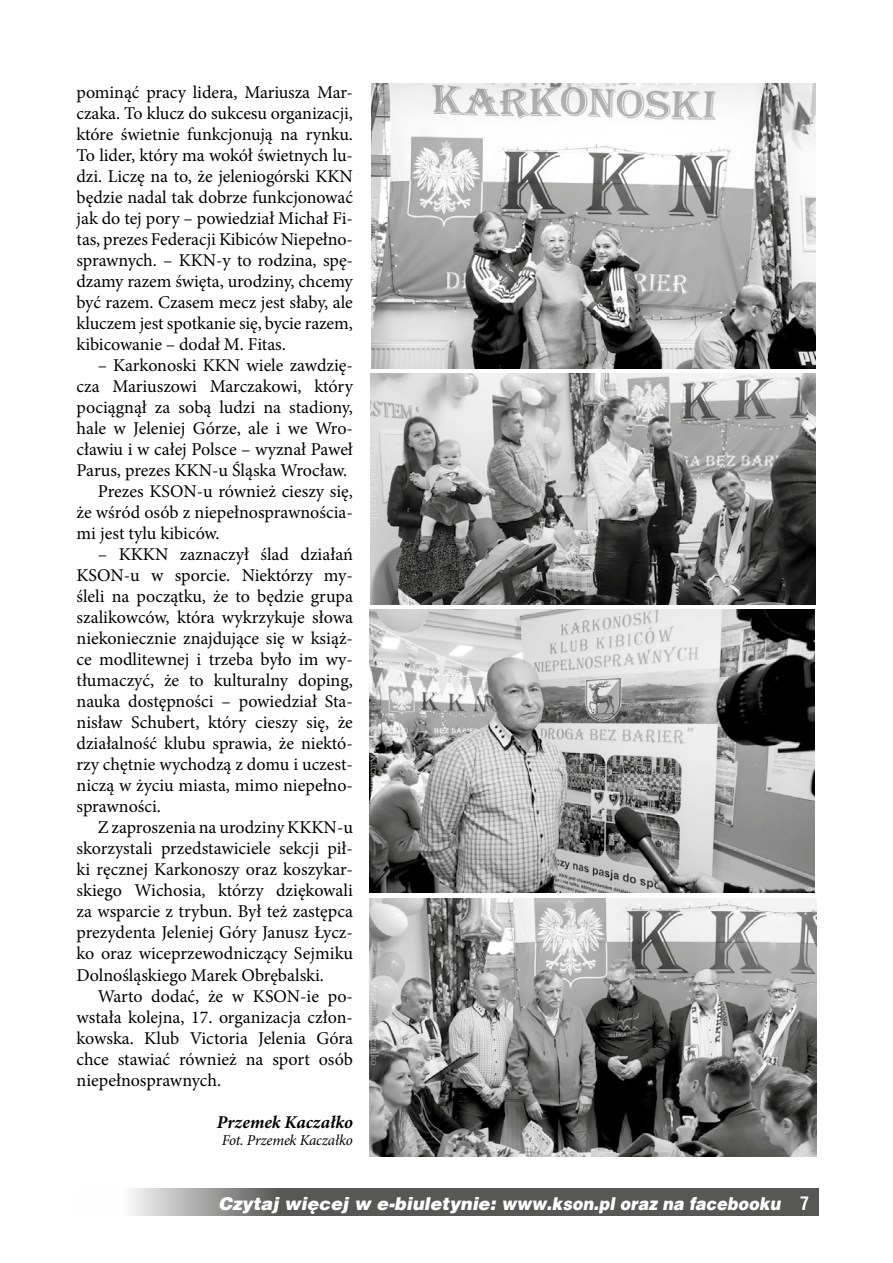
<style>
.page{position:relative;width:893px;height:1263px;background:#fff}
.page>*{position:absolute;margin:0;border:0;box-sizing:border-box;transform-origin:0 0}
.t1{font:18px/21px "Minion Pro";color:#000;text-align:justify}
.t2{font:italic 700 18px "Minion Pro";color:#000}
.t3{font:italic 900 17.7px "Switzerland";color:#fff}
.t4{font:italic 15px "Minion Pro";letter-spacing:-.015em;color:#000}
.s1{font-family:"Switzerland Condensed";font-weight:700;font-style:normal;font-size:18px}
</style>
<div class="page">
<svg style="left:131px;top:1188px;width:687px;height:28px;background:#676766"></svg>
<img style="left:372px;top:83px;width:443px;height:286px">
<img style="left:370px;top:373px;width:446px;height:232px">
<img style="left:369px;top:610px;width:446px;height:282px">
<img style="left:369px;top:898px;width:447px;height:259px">
<p class="t1" style="left:77px;top:82px;width:278px">pominąć pracy lidera, Mariusza Mar&shy;czaka. To klucz do sukcesu organizacji, które świetnie funkcjonują na rynku.<br>To lider, który ma wokół świetnych lu&shy;dzi. Liczę na to, że jeleniogórski KKN będzie nadal tak dobrze funkcjonować jak do tej pory – powiedział Michał Fi&shy;tas, prezes Federacji Kibiców Niepełno&shy;sprawnych. – KKN-y to rodzina, spę&shy;dzamy razem święta, urodziny, chcemy być razem. Czasem mecz jest słaby, ale kluczem jest spotkanie się, bycie razem, kibicowanie – dodał M. Fitas.</p>
<p class="t1" style="left:98px;top:355px;width:257px">– Karkonoski KKN wiele zawdzię-</p>
<p class="t1" style="left:77px;top:376px;width:278px">cza Mariuszowi Marczakowi, który</p>
<p class="t1" style="left:77px;top:397px;width:278px">pociągnął za sobą ludzi na stadiony,</p>
<p class="t1" style="left:77px;top:418px;width:278px">hale w Jeleniej Górze, ale i we Wro-</p>
<p class="t1" style="left:77px;top:439px;width:278px">cławiu i w całej Polsce – wyznał Paweł</p>
<p class="t1" style="left:77px;top:460px;width:272px">Parus, prezes KKN-u Śląska Wrocław.</p>
<p class="t1" style="left:98px;top:481px;width:257px">Prezes KSON-u również cieszy się,</p>
<p class="t1" style="left:77px;top:502px;width:278px">że wśród osób z niepełnosprawnościa-</p>
<p class="t1" style="left:77px;top:523px;width:145px">mi jest tylu kibiców.</p>
<p class="t1" style="left:77px;top:544px;width:278px;text-indent:21px">– KKKN zaznaczył ślad działań KSON-u w sporcie. Niektórzy my&shy;śleli na początku, że to będzie grupa szalikowców, która wykrzykuje słowa niekoniecznie znajdujące się w książ&shy;ce modlitewnej i trzeba było im wy&shy;tłumaczyć, że to kulturalny doping, nauka dostępności – powiedział Sta&shy;nisław Schubert, który cieszy się, że działalność klubu sprawia, że niektó&shy;rzy chętnie wychodzą z domu i uczest&shy;niczą w życiu miasta, mimo niepełno&shy;sprawności.</p>
<p class="t1" style="left:77px;top:817px;width:278px;text-indent:21px">Z zaproszenia na urodziny KKKN-u skorzystali przedstawiciele sekcji pił&shy;ki ręcznej Karkonoszy oraz koszykar&shy;skiego Wichosia, którzy dziękowali za wsparcie z trybun. Był też zastępca prezydenta Jeleniej Góry Janusz Łycz&shy;ko oraz wiceprzewodniczący Sejmiku Dolnośląskiego Marek Obrębalski.</p>
<p class="t1" style="left:77px;top:985px;width:278px;text-indent:21px">Warto dodać, że w KSON-ie po&shy;wstała kolejna, 17. organizacja człon&shy;kowska. Klub Victoria Jelenia Góra chce stawiać również na sport osób niepełnosprawnych.</p>
<p class="t2" style="left:217px;top:1109px;width:138px">Przemek Kaczałko</p>
<p class="t4" style="left:222px;top:1130px;width:133px">Fot. Przemek Kaczałko</p>
<p class="t3" style="left:218px;top:1193px;width:592px">Czytaj więcej w e-biuletynie: www.kson.pl oraz na facebooku <span class="s1">7</span></p>
</div>
